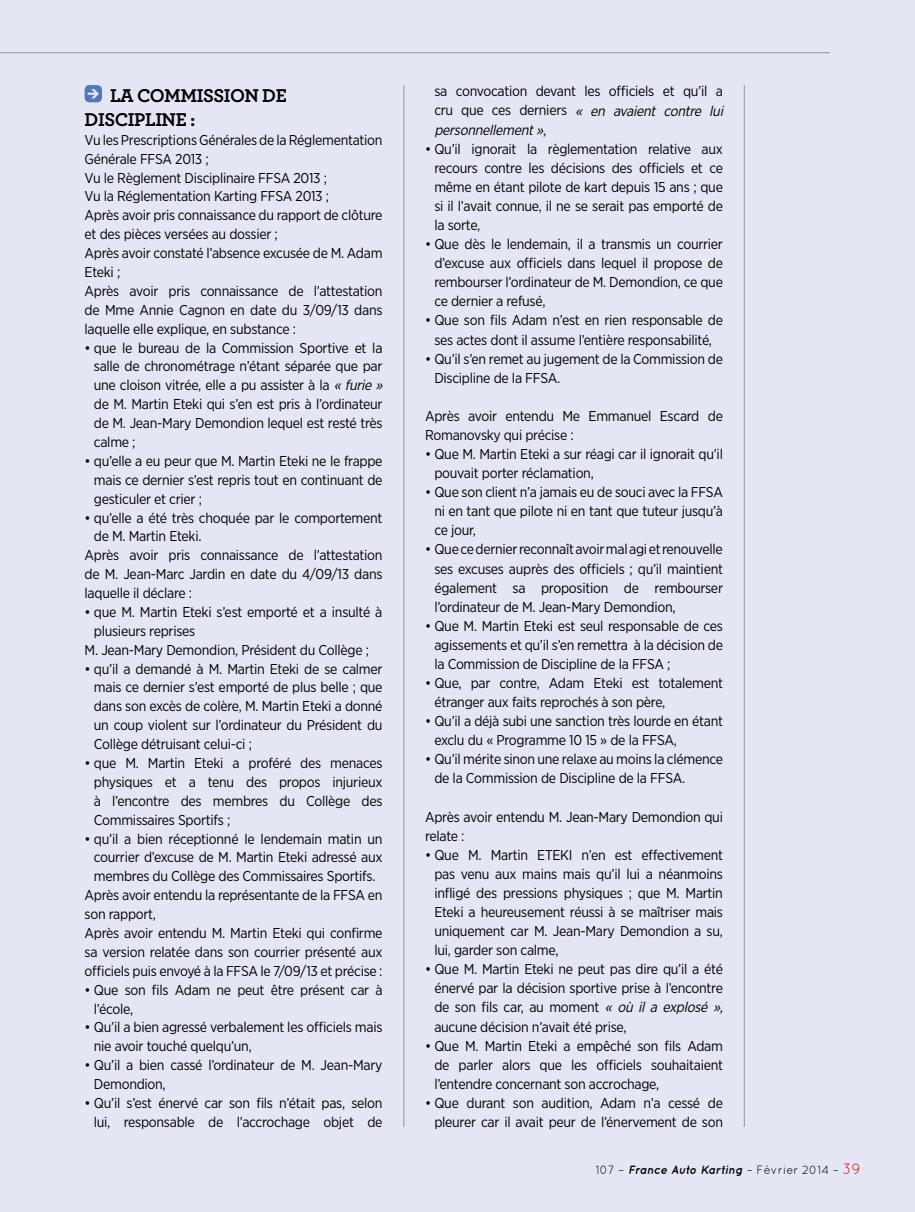
<style>
.page{position:relative;width:915px;height:1212px;background:#fff}
.page>*{position:absolute;margin:0;border:0;box-sizing:border-box;transform-origin:0 0}
.t1{font:700 19.5px/23.5px "Archer Pro";letter-spacing:-.025em;color:#000}
.t2{font:14.25px/19px "Gotham Narrow";letter-spacing:-.02em;color:#000}
.t3{font:12px "Quicksand";letter-spacing:.015em;color:#000;scale:.96 1}
.s1{font-style:italic}
.s2{font-weight:700;font-style:italic}
.s3{font-size:15px;color:#ce171e}
</style>
<div class="page">
<div style="left:0;top:0;width:914px;height:1212px;background:#e4e6f4"></div>
<svg style="left:85px;top:85px;width:17px;height:17px"></svg>
<hr style="left:403px;top:85px;width:1px;height:1042px;background:#939598">
<hr style="left:743px;top:85px;width:1px;height:1042px;background:#939598">
<hr style="left:0;top:52px;width:829px;height:1px;background:#939598">
<h1 class="t1" style="left:85px;top:83px;width:204px;text-indent:25px">LA COMMISSION DE<br>DISCIPLINE :</h1>
<p class="t2" style="left:85px;top:130px;width:299px">Vu les Prescriptions Générales de la Réglementation Générale FFSA 2013 ;<br>Vu le Règlement Disciplinaire FFSA 2013 ;<br>Vu la Réglementation Karting FFSA 2013 ;<br>Après avoir pris connaissance du rapport de clôture et des pièces versées au dossier ;<br>Après avoir constaté l’absence excusée de M. Adam Eteki ;<br>Après avoir pris connaissance de l’attestation de Mme Annie Cagnon en date du 3/09/13 dans laquelle elle explique, en substance :</p>
<p class="t2" style="left:94px;top:338px;width:294px;text-indent:-9px">• que le bureau de la Commission Sportive et la salle de chronométrage n’étant séparée que par une cloison vitrée, elle a pu assister à la <span class="s1">«furie» </span>de M. Martin Eteki qui s’en est pris à l’ordinateur de M. Jean-Mary Demondion lequel est resté très calme ;</p>
<p class="t2" style="left:94px;top:451px;width:290px;text-align:justify;text-indent:-9px">• qu’elle a eu peur que M. Martin Eteki ne le frappe mais ce dernier s’est repris tout en continuant de gesticuler et crier ;</p>
<p class="t2" style="left:85px;top:508px;width:299px">• qu’elle a été très choquée par le comportement</p>
<p class="t2" style="left:94px;top:527px;width:109px">de M. Martin Eteki.</p>
<p class="t2" style="left:85px;top:545px;width:299px">Après avoir pris connaissance de l’attestation</p>
<p class="t2" style="left:85px;top:564px;width:299px">de M. Jean-Marc Jardin en date du 4/09/13 dans</p>
<p class="t2" style="left:85px;top:583px;width:109px">laquelle il déclare :</p>
<p class="t2" style="left:85px;top:602px;width:299px">• que M. Martin Eteki s’est emporté et a insulté à</p>
<p class="t2" style="left:94px;top:621px;width:103px">plusieurs reprises</p>
<p class="t2" style="left:85px;top:640px;width:286px">M. Jean-Mary Demondion, Président du Collège ;</p>
<p class="t2" style="left:94px;top:659px;width:290px;text-align:justify;text-indent:-9px">• qu’il a demandé à M. Martin Eteki de se calmer mais ce dernier s’est emporté de plus belle ; que dans son excès de colère, M. Martin Eteki a donné un coup violent sur l’ordinateur du Président du Collège détruisant celui-ci ;</p>
<p class="t2" style="left:94px;top:753px;width:290px;text-align:justify;text-indent:-9px">• que M. Martin Eteki a proféré des menaces physiques et a tenu des propos injurieux à l’encontre des membres du Collège des Commissaires Sportifs ;</p>
<p class="t2" style="left:85px;top:829px;width:299px">• qu’il a bien réceptionné le lendemain matin un</p>
<p class="t2" style="left:94px;top:847px;width:290px">courrier d’excuse de M. Martin Eteki adressé aux</p>
<p class="t2" style="left:94px;top:866px;width:283px">membres du Collège des Commissaires Sportifs.</p>
<p class="t2" style="left:85px;top:885px;width:299px">Après avoir entendu la représentante de la FFSA en</p>
<p class="t2" style="left:85px;top:904px;width:73px">son rapport,</p>
<p class="t2" style="left:85px;top:923px;width:299px">Après avoir entendu M. Martin Eteki qui confirme</p>
<p class="t2" style="left:85px;top:942px;width:299px">sa version relatée dans son courrier présenté aux</p>
<p class="t2" style="left:85px;top:961px;width:299px">officiels puis envoyé à la FFSA le 7/09/13 et précise :</p>
<p class="t2" style="left:94px;top:980px;width:290px;text-indent:-9px">• Que son fils Adam ne peut être présent car à l’école,</p>
<p class="t2" style="left:94px;top:1017px;width:290px;text-indent:-9px">• Qu’il a bien agressé verbalement les officiels mais nie avoir touché quelqu’un,</p>
<p class="t2" style="left:94px;top:1055px;width:290px;text-indent:-9px">• Qu’il a bien cassé l’ordinateur de M. Jean-Mary<br>Demondion,</p>
<p class="t2" style="left:85px;top:1093px;width:299px;text-align:right">• Qu’il s’est énervé car son fils n’était pas, selon lui, responsable de l’accrochage objet de</p>
<p class="t2" style="left:434px;top:81px;width:294px">sa convocation devant les officiels et qu’il a c r u q u e ces d e r n i e rs <span class="s1">« en avaient contre lui personnellement»</span>,</p>
<p class="t2" style="left:434px;top:139px;width:290px;text-align:justify;text-indent:-9px">• Qu’il ignorait la règlementation relative aux recours contre les décisions des officiels et ce même en étant pilote de kart depuis 15 ans ; que si il l’avait connue, il ne se serait pas emporté de la sorte,</p>
<p class="t2" style="left:434px;top:234px;width:290px;text-align:justify;text-indent:-9px">• Que dès le lendemain, il a transmis un courrier d’excuse aux officiels dans lequel il propose de rembourser l’ordinateur de M. Demondion, ce que ce dernier a refusé,</p>
<p class="t2" style="left:425px;top:311px;width:299px;text-align:center">• Que son fils Adam n’est en rien responsable de ses actes dont il assume l’entière responsabilité,</p>
<p class="t2" style="left:434px;top:349px;width:290px;text-indent:-9px">• Qu’il s’en remet au jugement de la Commission de<br>Discipline de la FFSA.</p>
<p class="t2" style="left:425px;top:406px;width:299px">Après avoir entendu Me Emmanuel Escard de<br>Romanovsky qui précise :</p>
<p class="t2" style="left:434px;top:444px;width:290px;text-indent:-9px">• Que M. Martin Eteki a sur réagi car il ignorait qu’il pouvait porter réclamation,</p>
<p class="t2" style="left:434px;top:482px;width:290px;text-align:justify;text-indent:-9px">• Que son client n’a jamais eu de souci avec la FFSA ni en tant que pilote ni en tant que tuteur jusqu’à ce jour,</p>
<p class="t2" style="left:434px;top:540px;width:290px;text-align:justify;text-indent:-9px">• Que ce dernier reconnaît avoir mal agi et renouvelle ses excuses auprès des officiels ; qu’il maintient également sa proposition de rembourser l’ordinateur de M. Jean-Mary Demondion,</p>
<p class="t2" style="left:434px;top:616px;width:290px;text-align:justify;text-indent:-9px">• Que M. Martin Eteki est seul responsable de ces agissements et qu’il s’en remettra à la décision de la Commission de Discipline de la FFSA ;</p>
<p class="t2" style="left:434px;top:673px;width:290px;text-indent:-9px">• Que, par contre, Adam Eteki est totalement étranger aux faits reprochés à son père,</p>
<p class="t2" style="left:434px;top:711px;width:290px;text-indent:-9px">• Qu’il a déjà subi une sanction très lourde en étant exclu du « Programme 10 15 » de la FFSA,</p>
<p class="t2" style="left:434px;top:749px;width:290px;text-indent:-9px">• Qu’il mérite sinon une relaxe au moins la clémence de la Commission de Discipline de la FFSA.</p>
<p class="t2" style="left:425px;top:807px;width:299px">Après avoir entendu M. Jean-Mary Demondion qui relate :</p>
<p class="t2" style="left:434px;top:845px;width:290px;text-align:justify;text-indent:-9px">• Que M. Martin ETEKI n’en est effectivement pas venu aux mains mais qu’il lui a néanmoins infligé des pressions physiques ; que M. Martin Eteki a heureusement réussi à se maîtriser mais uniquement car M. Jean-Mary Demondion a su, lui, garder son calme,</p>
<p class="t2" style="left:434px;top:959px;width:293px;text-indent:-9px">• Que M. Martin Eteki ne peut pas dire qu’il a été énervé par la décision sportive prise à l’encontre de son fils car, au moment <span class="s1">« où il a explosé », </span>aucune décision n’avait été prise,</p>
<p class="t2" style="left:434px;top:1036px;width:290px;text-align:justify;text-indent:-9px">• Que M. Martin Eteki a empêché son fils Adam de parler alors que les officiels souhaitaient l’entendre concernant son accrochage,</p>
<p class="t2" style="left:425px;top:1093px;width:299px;text-align:right">• Que durant son audition, Adam n’a cessé de pleurer car il avait peur de l’énervement de son</p>
<p class="t3" style="left:595px;top:1162px;width:277px">107 – <span class="s2">France Auto Karting</span> – Février 2014 – <span class="s3">39</span></p>
</div>
